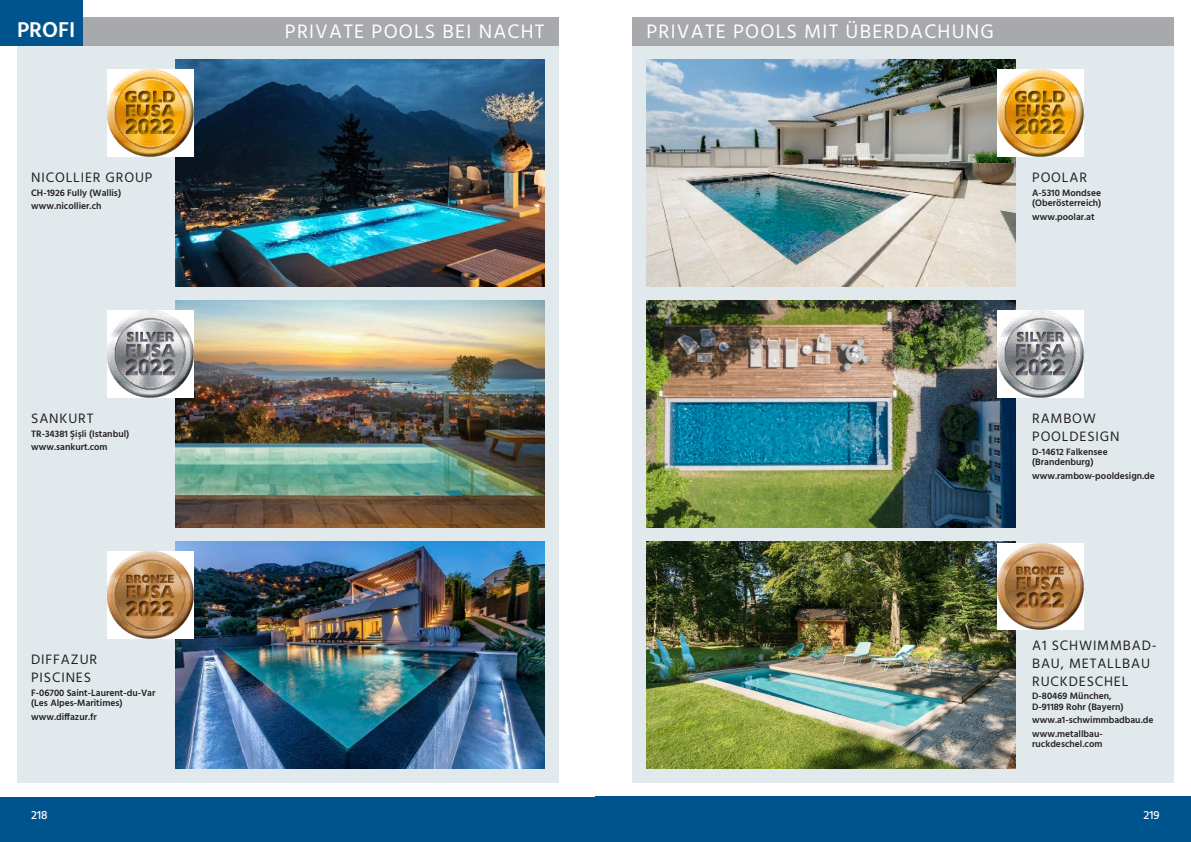
<style>
.page{position:relative;width:1191px;height:842px;background:#fff}
.page>*{position:absolute;margin:0;border:0;box-sizing:border-box;transform-origin:0 0}
._03_Subline_Hind{font:600 22px "Hind";color:#fff}
._02_Rubrik_Hind{font:20px "Hind";letter-spacing:.06em;color:#fff}
._04_Autor_Hind{font:14px/18px "Hind";letter-spacing:.06em;color:#231f20}
._05_Bildhinweis_Hind{font:500 12px "Hind";color:#fff}
._03_Info_Zwischenhea{font:600 9.5px/10.5px "Hind";color:#231f20}
</style>
<div class="page">
<div style="left:0;top:797px;width:595px;height:45px;background:#00548e"></div>
<div style="left:595px;top:797px;width:596px;height:45px;background:#00548e"></div>
<div style="left:632px;top:17px;width:542px;height:765px;background:#e2e9ed"></div>
<div style="left:17px;top:17px;width:541px;height:765px;background:#e2e9ed"></div>
<img style="left:646px;top:60px;width:369px;height:226px">
<img style="left:176px;top:60px;width:368px;height:226px">
<img style="left:646px;top:300px;width:369px;height:227px">
<img style="left:176px;top:300px;width:368px;height:227px">
<img style="left:646px;top:541px;width:369px;height:227px">
<img style="left:176px;top:541px;width:368px;height:227px">
<div style="left:632px;top:17px;width:542px;height:28px;background:#a8a9ad"></div>
<div style="left:17px;top:17px;width:541px;height:28px;background:#a8a9ad"></div>
<img style="left:997px;top:70px;width:87px;height:86px">
<img style="left:107px;top:70px;width:86px;height:86px">
<img style="left:997px;top:311px;width:87px;height:86px">
<img style="left:107px;top:311px;width:86px;height:86px">
<img style="left:997px;top:543px;width:87px;height:87px">
<img style="left:107px;top:552px;width:86px;height:86px">
<div style="left:0;top:0;width:82px;height:45px;background:#00548e"></div>
<p class="_03_Subline_Hind" style="left:17px;top:14px;width:60px">PROFI</p>
<p class="_02_Rubrik_Hind" style="left:285px;top:18px;width:261px">PRIVATE POOLS BEI NACHT</p>
<p class="_02_Rubrik_Hind" style="left:646px;top:18px;width:349px">PRIVATE POOLS MIT ÜBERDACHUNG</p>
<p class="_04_Autor_Hind" style="left:31px;top:169px;width:123px">NICOLLIER GROUP</p>
<p class="_03_Info_Zwischenhea" style="left:31px;top:188px;width:91px">CH-1926 Fully (Wallis)</p>
<p class="_03_Info_Zwischenhea" style="left:31px;top:201px;width:72px">www.nicollier.ch</p>
<p class="_04_Autor_Hind" style="left:1032px;top:169px;width:56px">POOLAR</p>
<p class="_03_Info_Zwischenhea" style="left:1032px;top:188px;width:71px">A-5310 Mondsee (Oberösterreich)</p>
<p class="_03_Info_Zwischenhea" style="left:1032px;top:212px;width:64px">www.poolar.at</p>
<p class="_04_Autor_Hind" style="left:31px;top:410px;width:64px">SANKURT</p>
<p class="_03_Info_Zwischenhea" style="left:31px;top:429px;width:100px">TR-34381 Şişli (Istanbul)</p>
<p class="_03_Info_Zwischenhea" style="left:31px;top:442px;width:78px">www.sankurt.com</p>
<p class="_04_Autor_Hind" style="left:31px;top:651px;width:68px">DIFFAZUR<br>PISCINES</p>
<p class="_03_Info_Zwischenhea" style="left:31px;top:688px;width:126px">F-06700 Saint-Laurent-du-Var (Les Alpes-Maritimes)</p>
<p class="_03_Info_Zwischenhea" style="left:31px;top:712px;width:67px">www.diffazur.fr</p>
<p class="_04_Autor_Hind" style="left:1032px;top:410px;width:89px">RAMBOW<br>POOLDESIGN</p>
<p class="_03_Info_Zwischenhea" style="left:1032px;top:447px;width:77px">D-14612 Falkensee (Brandenburg)</p>
<p class="_03_Info_Zwischenhea" style="left:1032px;top:471px;width:124px">www.rambow-pooldesign.de</p>
<p class="_04_Autor_Hind" style="left:1032px;top:637px;width:126px">A1 SCHWIMMBAD-<br>BAU, METALLBAU<br>RUCKDESCHEL</p>
<p class="_03_Info_Zwischenhea" style="left:1032px;top:692px;width:93px">D-80469 München,<br>D-91189 Rohr (Bayern)</p>
<p class="_03_Info_Zwischenhea" style="left:1032px;top:715px;width:123px">www.a1-schwimmbadbau.de</p>
<p class="_03_Info_Zwischenhea" style="left:1032px;top:729px;width:72px">www.metallbau&shy;ruckdeschel.com</p>
<p class="_05_Bildhinweis_Hind" style="left:31px;top:807px;width:18px">218</p>
<p class="_05_Bildhinweis_Hind" style="left:1143px;top:807px;width:18px">219</p>
</div>
